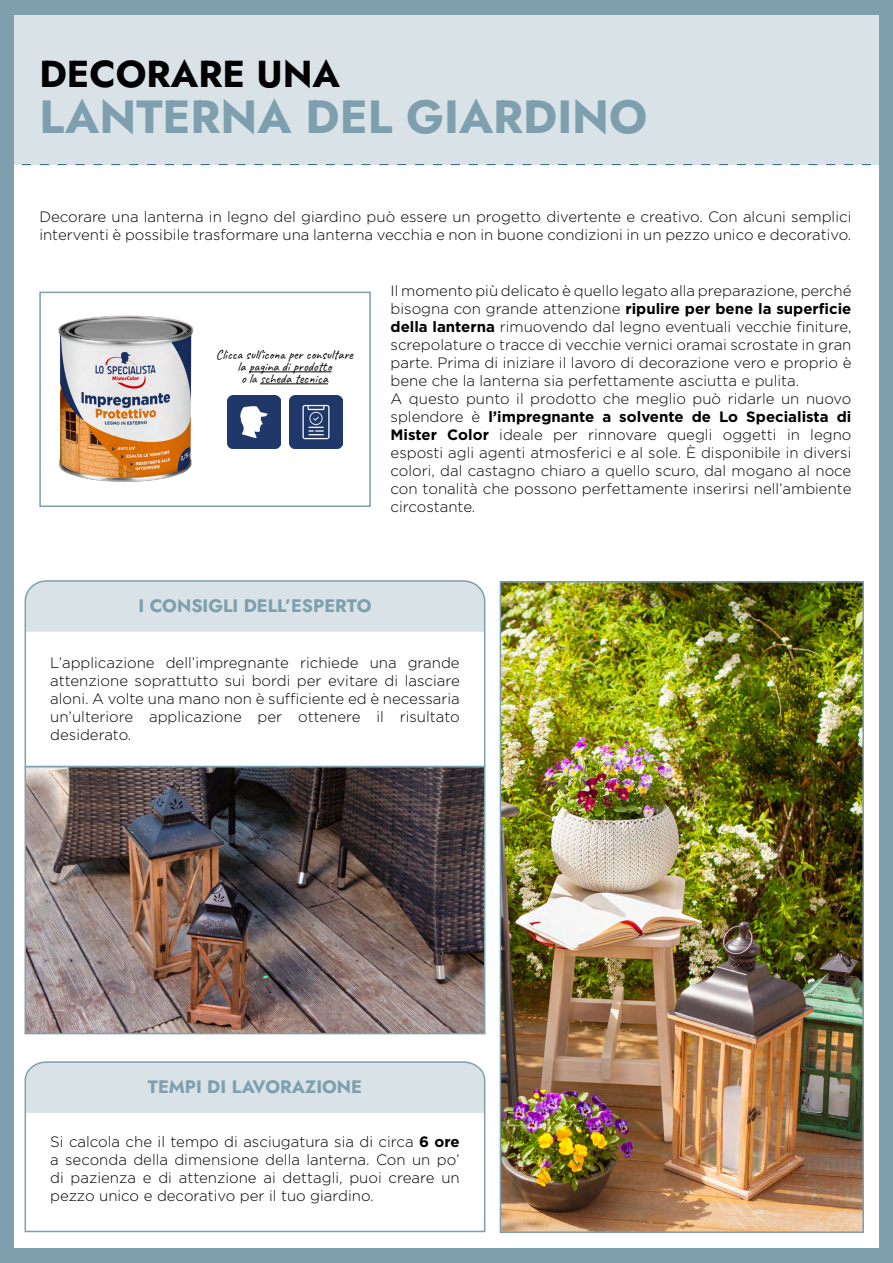
<style>
.page{position:relative;width:893px;height:1263px;background:#fff}
.page>*{position:absolute;margin:0;border:0;box-sizing:border-box;transform-origin:0 0}
.t1{font:46.5px "Jost";color:#7e9fad}
.t2{font:37.5px "Jost";color:#000}
.t3{font:18px "Jost";color:#7e9fad}
.t4{font:300 15px/18px "Gotham";color:#000}
.t5{font:13.5px/12px "Caveat";color:#000;text-align:center}
.s1{font-weight:700}
</style>
<div class="page">
<div style="left:14px;top:15px;width:865px;height:149px;background:#d8e2e7"></div>
<div style="left:0;top:0;width:892px;height:15px;background:#7e9fad"></div>
<div style="left:0;top:1248px;width:892px;height:15px;background:#7e9fad"></div>
<div style="left:0;top:0;width:14px;height:1263px;background:#7e9fad"></div>
<div style="left:879px;top:0;width:14px;height:1263px;background:#7e9fad"></div>
<svg style="left:22px;top:164px;width:849px;height:1px"></svg>
<svg style="left:24px;top:1061px;width:462px;height:172px"></svg>
<svg style="left:24px;top:580px;width:462px;height:188px"></svg>
<img style="left:58px;top:315px;width:136px;height:167px">
<img style="left:28px;top:769px;width:454px;height:262px">
<div style="left:25px;top:766px;width:460px;height:268px;border:2px solid #7e9fad"></div>
<img style="left:503px;top:584px;width:358px;height:646px">
<div style="left:500px;top:581px;width:364px;height:652px;border:2px solid #7e9fad"></div>
<hr style="left:249px;top:371px;width:83px;height:1px;background:#000">
<hr style="left:260px;top:383px;width:68px;height:1px;background:#000">
<div style="left:39px;top:292px;width:332px;height:215px;border:2px solid #7e9fad"></div>
<img style="left:228px;top:396px;width:53px;height:53px">
<img style="left:289px;top:396px;width:53px;height:53px">
<h2 class="t2" style="left:39px;top:48px;width:302px">DECORARE UNA</h2>
<h1 class="t1" style="left:39px;top:86px;width:609px">LANTERNA DEL GIARDINO</h1>
<p class="t4" style="left:39px;top:207px;width:814px">Decorare una lanterna in legno del giardino può essere un progetto divertente e creativo. Con alcuni semplici interventi è possibile trasformare una lanterna vecchia e non in buone condizioni in un pezzo unico e decorativo.</p>
<p class="t5" style="left:216px;top:348px;width:139px">Clicca sull’icona per consultare la pagina di prodotto<br>o la scheda tecnica</p>
<p class="t4" style="left:391px;top:281px;width:462px">Il momento più delicato è quello legato alla preparazione, perché bisogna con grande attenzione <span class="s1">ripulire per bene la superficie della lanterna</span> rimuovendo dal legno eventuali vecchie finiture, screpolature o tracce di vecchie vernici oramai scrostate in gran parte. Prima di iniziare il lavoro di decorazione vero e proprio è bene che la lanterna sia perfettamente asciutta e pulita.<br>A questo punto il prodotto che meglio può ridarle un nuovo splendore è <span class="s1">l’impregnante a solvente de Lo Specialista di Mister Color</span> ideale per rinnovare quegli oggetti in legno esposti agli agenti atmosferici e al sole. È disponibile in diversi colori, dal castagno chiaro a quello scuro, dal mogano al noce con tonalità che possono perfettamente inserirsi nell’ambiente circostante.</p>
<p class="t3" style="left:139px;top:593px;width:234px">I CONSIGLI DELL’ESPERTO</p>
<p class="t4" style="left:50px;top:653px;width:411px;text-align:justify">L’applicazione dell’impregnante richiede una grande attenzione soprattutto sui bordi per evitare di lasciare aloni. A volte una mano non è sufficiente ed è necessaria un’ulteriore applicazione per ottenere il risultato desiderato.</p>
<p class="t3" style="left:148px;top:1074px;width:216px">TEMPI DI LAVORAZIONE</p>
<p class="t4" style="left:50px;top:1132px;width:411px;text-align:justify">Si calcola che il tempo di asciugatura sia di circa <span class="s1">6 ore </span>a seconda della dimensione della lanterna. Con un po’ di pazienza e di attenzione ai dettagli, puoi creare un pezzo unico e decorativo per il tuo giardino.</p>
</div>
